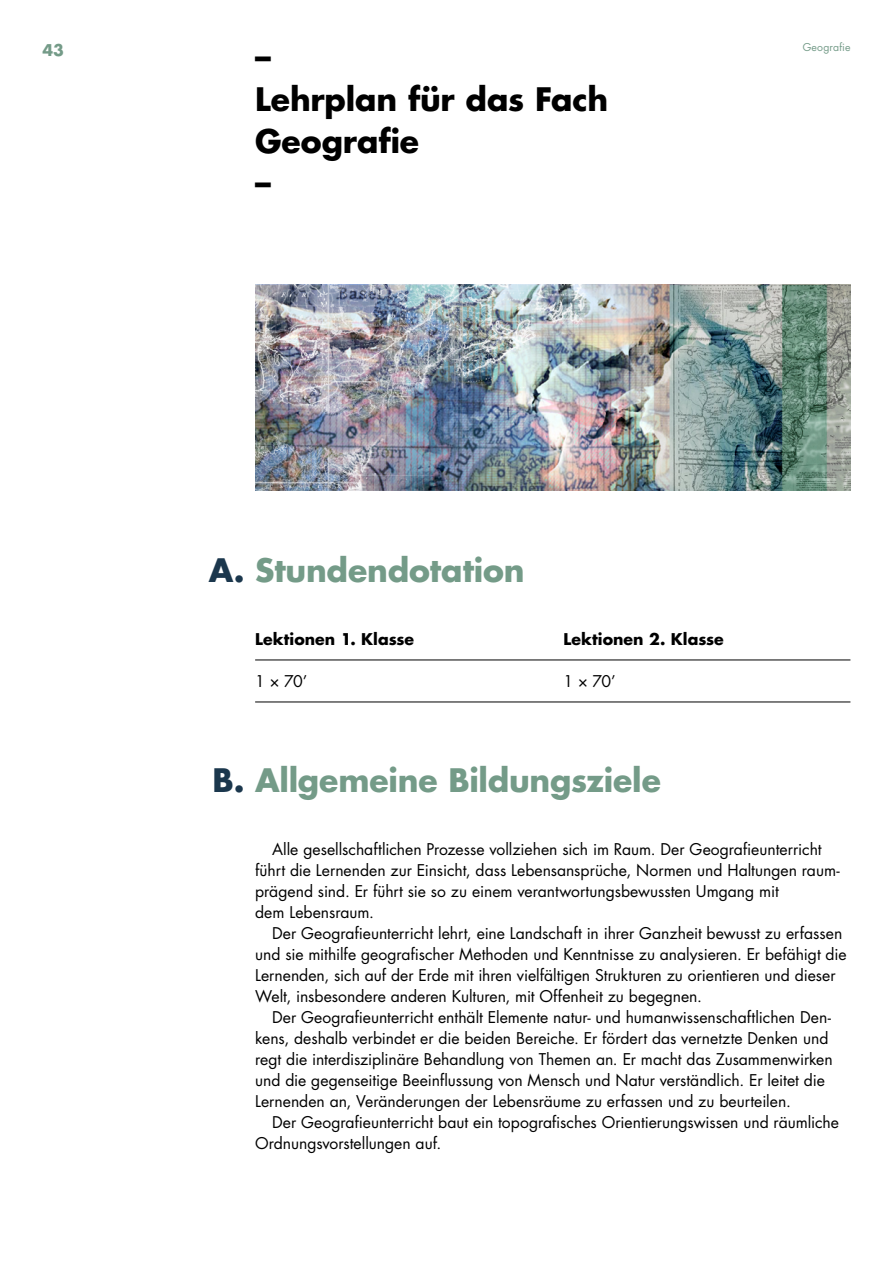
<style>
.page{position:relative;width:893px;height:1263px;background:#fff}
.page>*{position:absolute;margin:0;border:0;box-sizing:border-box;transform-origin:0 0}
.t1{font:700 31.5px "Futura Luzern";letter-spacing:-.005em;color:#749b88}
.t2{font:700 31.5px/42px "Futura Luzern";letter-spacing:-.005em;color:#000}
.t3{font:15.75px/21px "Futura Luzern";color:#000}
.t4{font:700 15.75px "Futura Luzern";letter-spacing:.005em;color:#000}
.t5{font:700 15.75px "Futura Luzern";color:#749b88}
.t6{font:10.5px "Futura Luzern";letter-spacing:.02em;color:#749b88}
.s1{color:#1b374d}
</style>
<div class="page">
<hr style="left:255px;top:660px;width:595px;height:1px;background:#000">
<hr style="left:255px;top:702px;width:595px;height:1px;background:#000">
<img style="left:255px;top:285px;width:595px;height:206px">
<p class="t5" style="left:43px;top:39px;width:23px">43</p>
<p class="t6" style="left:803px;top:41px;width:49px">Geografie</p>
<h1 class="t2" style="left:255px;top:35px;width:355px">–<br>Lehrplan für das Fach<br>Geografie<br>–</h1>
<h1 class="t1" style="left:209px;top:549px;width:317px"><span class="s1">A.</span> Stundendotation</h1>
<p class="t4" style="left:255px;top:628px;width:161px">Lektionen 1. Klasse</p>
<p class="t4" style="left:563px;top:628px;width:162px">Lektionen 2. Klasse</p>
<p class="t3" style="left:255px;top:670px;width:54px">1 × 70’</p>
<p class="t3" style="left:563px;top:670px;width:54px">1 × 70’</p>
<h1 class="t1" style="left:213px;top:759px;width:450px"><span class="s1">B.</span> Allgemeine Bildungsziele</h1>
<p class="t3" style="left:255px;top:838px;width:586px;text-indent:17px">Alle gesellschaftlichen Prozesse vollziehen sich im Raum. Der Geografieunterricht führt die Lernenden zur Einsicht, dass Lebensansprüche, Normen und Haltungen raum&shy;prägend sind. Er führt sie so zu einem verantwortungsbewussten Umgang mit<br>dem Lebensraum.</p>
<p class="t3" style="left:255px;top:922px;width:593px;text-indent:17px">Der Geografieunterricht lehrt, eine Landschaft in ihrer Ganzheit bewusst zu erfassen und sie mithilfe geografischer Methoden und Kenntnisse zu analysieren. Er befähigt die Lernenden, sich auf der Erde mit ihren vielfältigen Strukturen zu orientieren und dieser Welt, insbesondere anderen Kulturen, mit Offenheit zu begegnen.</p>
<p class="t3" style="left:255px;top:1006px;width:579px;text-indent:17px">Der Geografieunterricht enthält Elemente natur- und humanwissenschaftlichen Den&shy;kens, deshalb verbindet er die beiden Bereiche. Er fördert das vernetzte Denken und regt die interdisziplinäre Behandlung von Themen an. Er macht das Zusammenwirken und die gegenseitige Beeinflussung von Mensch und Natur verständlich. Er leitet die Lernenden an, Veränderungen der Lebensräume zu erfassen und zu beurteilen.</p>
<p class="t3" style="left:255px;top:1111px;width:585px;text-indent:17px">Der Geografieunterricht baut ein topografisches Orientierungswissen und räumliche<br>Ordnungsvorstellungen auf.</p>
</div>
